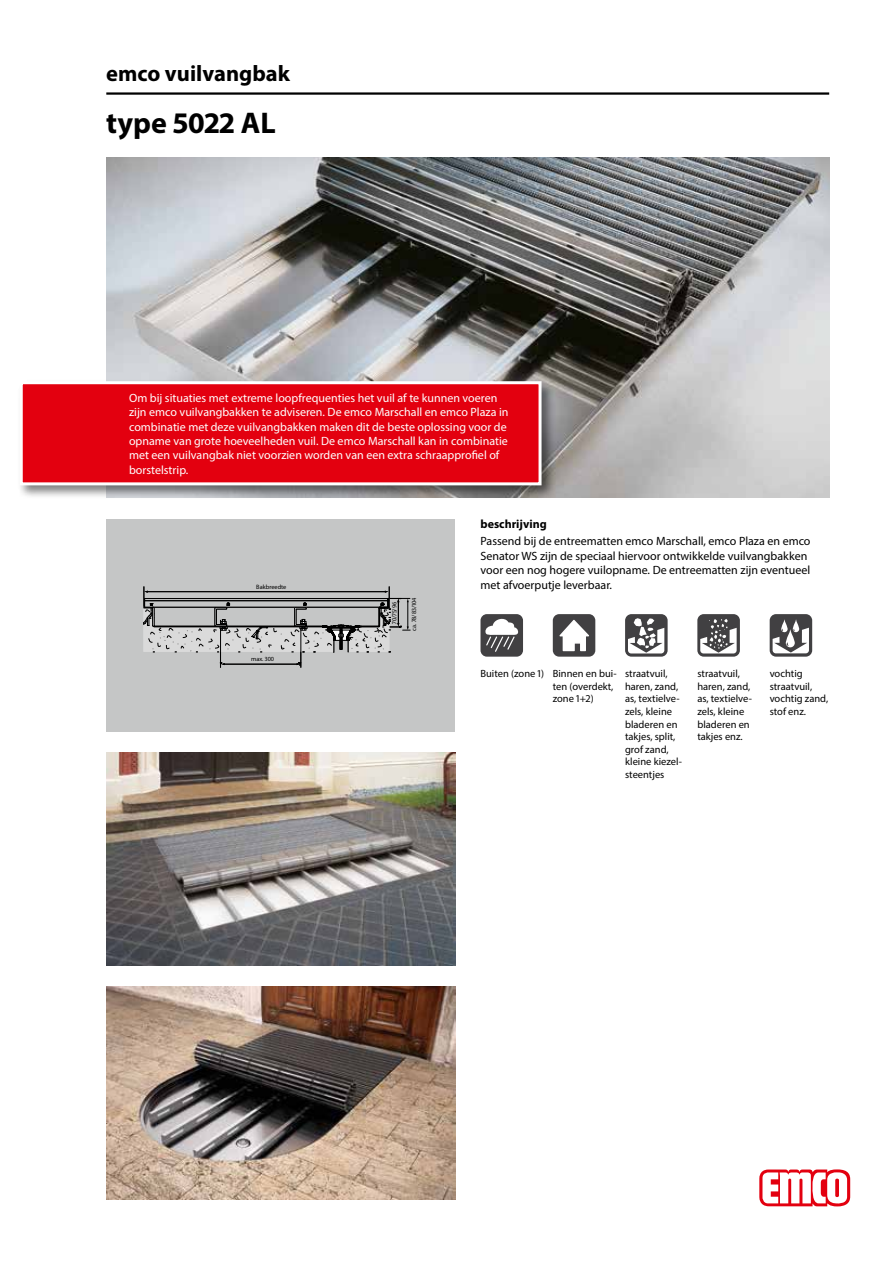
<style>
.page{position:relative;width:893px;height:1263px;background:#fff}
.page>*{position:absolute;margin:0;border:0;box-sizing:border-box;transform-origin:0 0}
.t1{font:700 30px "Myriad Pro";color:#000}
.t2{font:700 22.5px "Myriad Pro";color:#000}
.t3{font:12px/14.4px "Myriad Pro";color:#fff}
.t4{font:12px/14.4px "Myriad Pro";color:#000}
.t5{font:700 12px "Myriad Pro";color:#000}
.t6{font:10.5px/12.6px "Myriad Pro";color:#000}
.t7{font:6.3px "Myriad Pro";color:#000}
</style>
<div class="page">
<img style="left:106px;top:157px;width:723px;height:340px">
<hr style="left:106px;top:92px;width:723px;height:3px;background:#000">
<svg style="left:759px;top:1169px;width:91px;height:37px"></svg>
<div style="left:18px;top:379px;width:538px;height:120px;background:#000;opacity:.5"></div>
<div style="left:21px;top:383px;width:519px;height:101px;background:#e3000f"></div>
<div style="left:20px;top:381px;width:522px;height:104px;border:3px solid #fff"></div>
<div style="left:106px;top:519px;width:349px;height:212px;background:#c5c6c6"></div>
<hr style="left:301px;top:620px;width:1px;height:47px;background:#000">
<hr style="left:220px;top:620px;width:1px;height:47px;background:#000">
<hr style="left:223px;top:664px;width:75px;height:1px;background:#000">
<svg style="left:297px;top:662px;width:4px;height:4px"></svg>
<svg style="left:143px;top:587px;width:267px;height:65px"></svg>
<img style="left:106px;top:753px;width:349px;height:212px">
<img style="left:106px;top:986px;width:349px;height:213px">
<div style="left:480px;top:614px;width:43px;height:43px;background:#414042;border-radius:6px"></div>
<svg style="left:485px;top:618px;width:34px;height:34px"></svg>
<div style="left:553px;top:614px;width:42px;height:43px;background:#414042;border-radius:6px"></div>
<svg style="left:559px;top:620px;width:30px;height:31px"></svg>
<div style="left:625px;top:614px;width:43px;height:43px;background:linear-gradient(to right,#414042,#414042);border-radius:6px"></div>
<svg style="left:628px;top:618px;width:36px;height:35px"></svg>
<div style="left:697px;top:614px;width:43px;height:43px;background:#414042;border-radius:6px"></div>
<svg style="left:700px;top:619px;width:37px;height:34px"></svg>
<div style="left:770px;top:614px;width:42px;height:43px;background:#414042;border-radius:6px"></div>
<svg style="left:773px;top:619px;width:36px;height:34px"></svg>
<h2 class="t2" style="left:106px;top:59px;width:185px">emco vuilvangbak</h2>
<h1 class="t1" style="left:106px;top:103px;width:171px">type 5022 AL</h1>
<p class="t3" style="left:129px;top:390px;width:381px">Om bij situaties met extreme loopfrequenties het vuil af te kunnen voeren zijn emco vuilvangbakken te adviseren. De emco Marschall en emco Plaza in combinatie met deze vuilvangbakken maken dit de beste oplossing voor de opname van grote hoeveelheden vuil. De emco Marschall kan in combinatie met een vuilvangbak niet voorzien worden van een extra schraapprofiel of borstelstrip.</p>
<p class="t7" style="left:256px;top:583px;width:32px">Bakbreedte</p>
<p class="t7" style="left:251px;top:655px;width:25px">max. 300</p>
<p class="t7" style="left:390px;top:624px;width:24px;rotate:-90deg">70/75/96</p>
<p class="t7" style="left:410px;top:631px;width:35px;rotate:-90deg">ca. 78/83/104</p>
<p class="t5" style="left:480px;top:516px;width:68px">beschrijving</p>
<p class="t4" style="left:480px;top:534px;width:332px">Passend bij de entreematten emco Marschall, emco Plaza en emco Senator WS zijn de speciaal hiervoor ontwikkelde vuilvangbakken voor een nog hogere vuilopname. De entreematten zijn eventueel met afvoerputje leverbaar.</p>
<p class="t6" style="left:553px;top:667px;width:65px;text-indent:-72px">Buiten (zone 1) Binnen en bui&shy;ten (overdekt, zone 1+2)</p>
<p class="t6" style="left:625px;top:667px;width:58px">straatvuil, haren, zand, as, textielve&shy;zels, kleine bladeren en takjes, split, grof zand, kleine kiezel&shy;steentjes</p>
<p class="t6" style="left:697px;top:667px;width:56px">straatvuil, haren, zand, as, textielve&shy;zels, kleine bladeren en takjes enz.</p>
<p class="t6" style="left:770px;top:667px;width:60px">vochtig straatvuil, vochtig zand, stof enz.</p>
</div>
